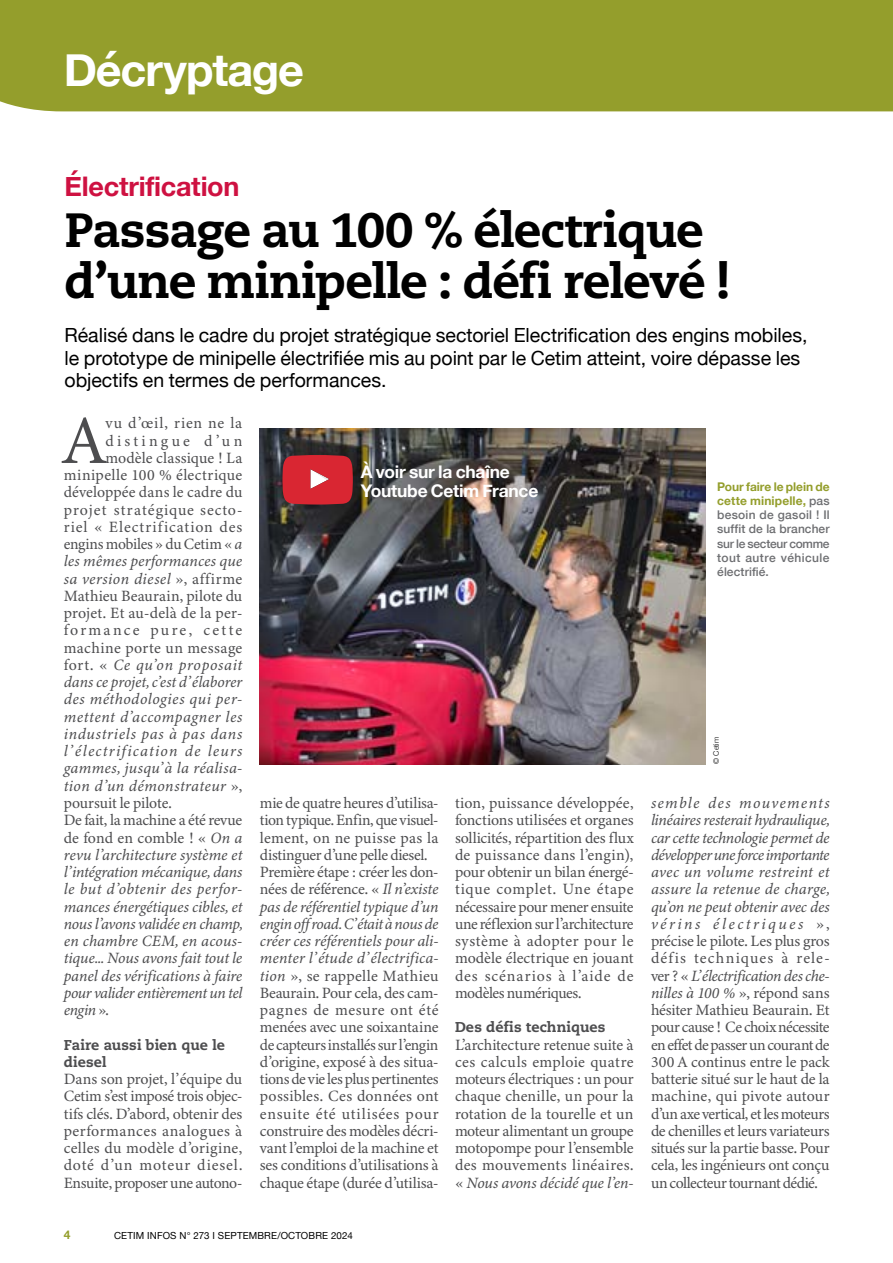
<style>
.page{position:relative;width:893px;height:1263px;background:#fff}
.page>*{position:absolute;margin:0;border:0;box-sizing:border-box;transform-origin:0 0}
.t1{font:68.85px "Minion Variable Concept";color:#4d4d4f}
.t2{font:800 48px/51px "Caecilia LT Pro 85";letter-spacing:-.02em;color:#000}
.t3{font:700 45px "Helvetica Neue";letter-spacing:-.025em;color:#fff}
.t4{font:700 27px "Helvetica Neue";letter-spacing:-.01em;color:#ce1141}
.t5{font:19.5px/22.5px "Helvetica Neue";color:#000}
.t6{font:700 17.4px/19.4px "Helvetica Neue";letter-spacing:-.01em;color:#fff}
.t7{font:15.75px/17.2px "Minion Variable Concept";letter-spacing:-.005em;color:#4d4d4f;text-align:justify}
.t8{font:italic 15.75px "Minion Variable Concept";letter-spacing:.005em;color:#4d4d4f}
.t9{font:italic 15.75px "Minion Variable Concept";letter-spacing:.03em;color:#4d4d4f}
.t10{font:italic 15.75px "Minion Variable Concept";letter-spacing:-.02em;color:#4d4d4f}
.t11{font:italic 15.75px "Minion Variable Concept";letter-spacing:.025em;color:#4d4d4f}
.t12{font:15.75px "Minion Variable Concept";letter-spacing:.025em;color:#4d4d4f}
.t13{font:italic 15.75px "Minion Variable Concept";letter-spacing:-.015em;color:#4d4d4f}
.t14{font:italic 15.75px "Minion Variable Concept";letter-spacing:-.025em;color:#4d4d4f}
.t15{font:15.75px "Minion Variable Concept";letter-spacing:-.025em;color:#4d4d4f}
.t16{font:italic 15.75px "Minion Variable Concept";letter-spacing:.075em;color:#4d4d4f}
.t17{font:15.75px "Minion Variable Concept";letter-spacing:.065em;color:#4d4d4f}
.t18{font:15.75px "Minion Variable Concept";letter-spacing:.06em;color:#4d4d4f}
.t19{font:italic 15.75px "Minion Variable Concept";letter-spacing:.045em;color:#4d4d4f}
.t20{font:italic 15.75px "Minion Variable Concept";letter-spacing:.04em;color:#4d4d4f}
.t21{font:15.75px "Minion Variable Concept";letter-spacing:.135em;color:#4d4d4f}
.t22{font:15.75px "Minion Variable Concept";letter-spacing:.05em;color:#4d4d4f}
.t23{font:15.75px "Minion Variable Concept";letter-spacing:.21em;color:#4d4d4f}
.t24{font:800 14.25px/17.2px "Caecilia LT Pro 85";letter-spacing:.005em;color:#4d4d4f}
.t25{font:500 12px/14.2px "Helvetica Neue";letter-spacing:.005em;color:#6d6e71;text-align:justify}
.t26{font:700 12px "Helvetica Neue";color:#949e2c}
.t27{font:9.75px "Helvetica Neue";letter-spacing:.015em;color:#000}
.t28{font:300 7.5px "Helvetica Neue";letter-spacing:-.005em;color:#000}
.s1{font-style:italic}
.s2{font-style:normal}
.s3{font-weight:700;color:#949e2c}
</style>
<div class="page">
<div style="left:0;top:0;width:893px;height:111px;background:#949e2c"></div>
<img style="left:260px;top:428px;width:446px;height:337px">
<svg style="left:282px;top:455px;width:71px;height:49px;background:#d0313b"></svg>
<h3 class="t3" style="left:64px;top:35px;width:242px">Décryptage</h3>
<h3 class="t4" style="left:65px;top:166px;width:176px">Électrification</h3>
<h2 class="t2" style="left:65px;top:204px;width:667px">Passage au 100 % électrique d’une minipelle : défi relevé !</h2>
<p class="t5" style="left:65px;top:325px;width:744px">Réalisé dans le cadre du projet stratégique sectoriel Electrification des engins mobiles, le prototype de minipelle électrifiée mis au point par le Cetim atteint, voire dépasse les objectifs en termes de performances.</p>
<h1 class="t1" style="left:64px;top:393px;width:43px">A</h1>
<p class="t22" style="left:105px;top:412px;width:138px">vu d’œil, rien ne la</p>
<p class="t23" style="left:105px;top:430px;width:138px">distingue d’un</p>
<p class="t7" style="left:105px;top:449px;width:139px">modèle classique ! La</p>
<p class="t12" style="left:64px;top:464px;width:180px">minipelle 100 % électrique</p>
<p class="t7" style="left:64px;top:484px;width:180px">développée dans le cadre du</p>
<p class="t17" style="left:64px;top:499px;width:180px">projet stratégique secto-</p>
<p class="t18" style="left:64px;top:516px;width:180px">riel « Electrification des</p>
<p class="t7" style="left:64px;top:535px;width:180px">engins mobiles » du Cetim « <span class="s1">a</span></p>
<p class="t8" style="left:64px;top:550px;width:180px">les mêmes performances que</p>
<p class="t9" style="left:64px;top:568px;width:180px">sa version diesel <span class="s2">», affirme</span></p>
<p class="t7" style="left:64px;top:587px;width:180px">Mathieu Beaurain, pilote du</p>
<p class="t7" style="left:64px;top:604px;width:180px">projet. Et au-delà de la per-</p>
<p class="t21" style="left:64px;top:619px;width:180px">formance pure, cette</p>
<p class="t12" style="left:64px;top:637px;width:180px">machine porte un message</p>
<p class="t19" style="left:64px;top:654px;width:180px"><span class="s2">fort. «</span> Ce qu’on proposait</p>
<p class="t8" style="left:64px;top:671px;width:180px">dans ce projet, c’est d’élaborer</p>
<p class="t9" style="left:64px;top:688px;width:180px">des méthodologies qui per-</p>
<p class="t9" style="left:64px;top:706px;width:180px">mettent d’accompagner les</p>
<p class="t20" style="left:64px;top:723px;width:180px">industriels pas à pas dans</p>
<p class="t16" style="left:64px;top:740px;width:180px">l’électrification de leurs</p>
<p class="t8" style="left:64px;top:757px;width:180px">gammes, jusqu’à la réalisa-</p>
<p class="t11" style="left:64px;top:775px;width:180px">tion d’un démonstrateur <span class="s2">»,</span></p>
<p class="t7" style="left:64px;top:794px;width:110px">poursuit le pilote.</p>
<p class="t15" style="left:64px;top:809px;width:180px">De fait, la machine a été revue</p>
<p class="t7" style="left:64px;top:829px;width:180px">de fond en comble ! « <span class="s1">On a</span></p>
<p class="t8" style="left:64px;top:844px;width:180px">revu l’architecture système et</p>
<p class="t10" style="left:64px;top:861px;width:180px">l’intégration mécanique, dans</p>
<p class="t11" style="left:64px;top:878px;width:180px">le but d’obtenir des perfor-</p>
<p class="t8" style="left:64px;top:895px;width:180px">mances énergétiques cibles, et</p>
<p class="t10" style="left:64px;top:913px;width:180px">nous l’avons validée en champ,</p>
<p class="t8" style="left:64px;top:930px;width:180px">en chambre CEM, en acous-</p>
<p class="t13" style="left:64px;top:947px;width:180px">tique... Nous avons fait tout le</p>
<p class="t8" style="left:64px;top:964px;width:180px">panel des vérifications à faire</p>
<p class="t14" style="left:64px;top:982px;width:180px">pour valider entièrement un tel</p>
<p class="t8" style="left:64px;top:999px;width:47px">engin <span class="s2">».</span></p>
<p class="t24" style="left:64px;top:1035px;width:163px">Faire aussi bien que le diesel</p>
<p class="t7" style="left:64px;top:1070px;width:180px">Dans son projet, l’équipe du Cetim s’est imposé trois objec&shy;tifs clés. D’abord, obtenir des performances analogues à celles du modèle d’origine, doté d’un moteur diesel.<br>Ensuite, proposer une autono-</p>
<p class="t6" style="left:361px;top:462px;width:179px">À voir sur la chaîne<br>Youtube Cetim France</p>
<p class="t7" style="left:260px;top:794px;width:180px;text-align:left">mie de quatre heures d’utilisa&shy;tion typique. Enfin, que visuel&shy;lement, on ne puisse pas la distinguer d’une pelle diesel.<br>Première étape : créer les don&shy;nées de référence. « <span class="s1">Il n’existe pas de référentiel typique d’un engin off road. C’était à nous de créer ces référentiels pour ali&shy;menter l’étude d’électrifica&shy;tion</span> », se rappelle Mathieu<br>Beaurain. Pour cela, des cam&shy;pagnes de mesure ont été menées avec une soixantaine de capteurs installés sur l’engin d’origine, exposé à des situa&shy;tions de vie les plus pertinentes possibles. Ces données ont ensuite été utilisées pour construire des modèles décri&shy;vant l’emploi de la machine et ses conditions d’utilisations à chaque étape (durée d’utilisa-</p>
<p class="t7" style="left:455px;top:794px;width:180px">tion, puissance développée, fonctions utilisées et organes sollicités, répartition des flux de puissance dans l’engin), pour obtenir un bilan énergé&shy;tique complet. Une étape nécessaire pour mener ensuite une réflexion sur l’architecture système à adopter pour le modèle électrique en jouant des scénarios à l’aide de modèles numériques.</p>
<p class="t24" style="left:455px;top:1018px;width:152px">Des défis techniques</p>
<p class="t7" style="left:455px;top:1036px;width:180px">L’architecture retenue suite à ces calculs emploie quatre moteurs électriques : un pour chaque chenille, un pour la rotation de la tourelle et un moteur alimentant un groupe motopompe pour l’ensemble des mouvements linéaires. « <span class="s1">Nous avons décidé que l’en-</span></p>
<p class="t26" style="left:64px;top:1225px;width:8px">4</p>
<p class="t27" style="left:114px;top:1229px;width:240px">CETIM INFOS N° 273 I SEPTEMBRE/OCTOBRE 2024</p>
<p class="t25" style="left:717px;top:479px;width:114px"><span class="s3">Pour faire le plein de cette minipelle,</span> pas besoin de gasoil ! Il suffit de la brancher sur le secteur comme tout autre véhicule électrifié.</p>
<p class="t28" style="left:710px;top:764px;width:28px;rotate:-90deg">© Cetim</p>
<p class="t7" style="left:651px;top:794px;width:180px"><span class="s1">semble des mouvements linéaires resterait hydraulique, car cette technologie permet de développer une force importante avec un volume restreint et assure la retenue de charge, qu’on ne peut obtenir avec des vérins électriques</span> », précise le pilote. Les plus gros défis techniques à rele&shy;ver ? « <span class="s1">L’électrification des che&shy;nilles à 100 %</span> », répond sans hésiter Mathieu Beaurain. Et pour cause ! Ce choix nécessite en effet de passer un courant de 300 A continus entre le pack batterie situé sur le haut de la machine, qui pivote autour d’un axe vertical, et les moteurs de chenilles et leurs variateurs situés sur la partie basse. Pour cela, les ingénieurs ont conçu un collecteur tournant dédié.</p>
</div>
